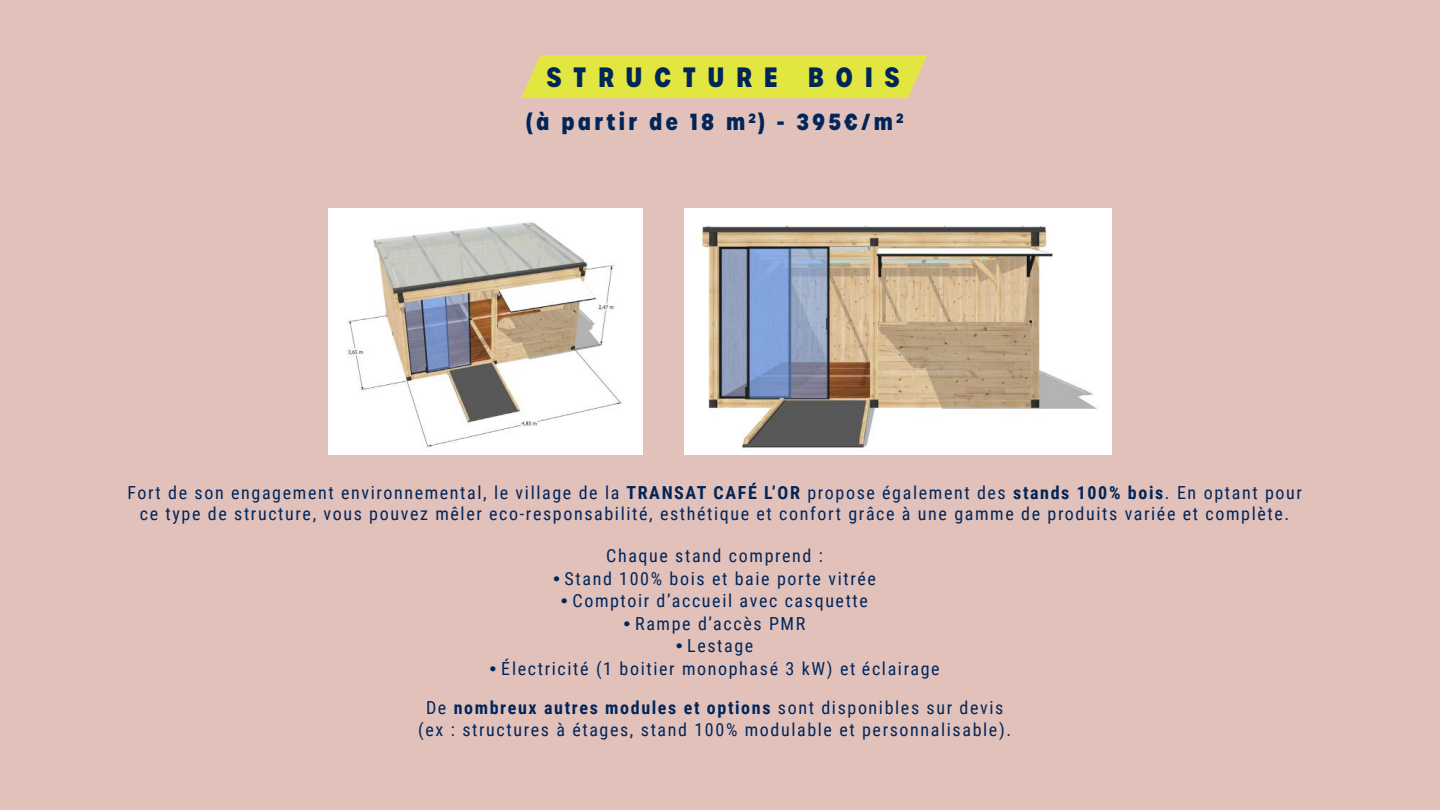
<style>
.page{position:relative;width:1440px;height:810px;background:#e2c1ba}
.page>*{position:absolute;margin:0;border:0;box-sizing:border-box;transform-origin:0 0}
.t1{font:700 27px "Urbane Condensed";letter-spacing:.43em;color:#00255a}
.t2{font:700 22.5px "Urbane Condensed";letter-spacing:.14em;color:#00255a}
.t3{font:18px/21px "Roboto Condensed";letter-spacing:.09em;color:#00255a;text-align:center}
.s1{font-weight:700}
.s2{font-family:"Arial";font-weight:700}
</style>
<div class="page">
<div style="left:521px;top:55px;width:406px;height:43px;background:#e1e640"></div>
<img style="left:328px;top:209px;width:314px;height:246px">
<img style="left:684px;top:209px;width:427px;height:246px">
<h1 class="t1" style="left:546px;top:58px;width:355px">STRUCTURE BOIS</h1>
<p class="t2" style="left:526px;top:106px;width:379px">(à partir de 18 m<sup>2</sup>) - 395€/m<sup>2</sup></p>
<p class="t3" style="left:127px;top:482px;width:1176px">Fort de son engagement environnemental, le village de la <span class="s1">TRANSAT CAFÉ L’OR</span> propose également des <span class="s1">stands 100% bois</span>. En optant pour ce type de structure, vous pouvez mêler eco-responsabilité, esthétique et confort grâce à une gamme de produits variée et complète.</p>
<p class="t3" style="left:606px;top:545px;width:218px">Chaque stand comprend :</p>
<p class="t3" style="left:553px;top:567px;width:324px"><span class="s2">•</span> Stand 100% bois et baie porte vitrée</p>
<p class="t3" style="left:561px;top:590px;width:308px"><span class="s2">•</span> Comptoir d’accueil avec casquette</p>
<p class="t3" style="left:624px;top:612px;width:183px"><span class="s2">•</span> Rampe d’accès PMR</p>
<p class="t3" style="left:676px;top:635px;width:79px"><span class="s2">•</span> Lestage</p>
<p class="t3" style="left:426px;top:648px;width:579px;line-height:39px"><span class="s2">•</span> Électricité (1 boitier monophasé 3 kW) et éclairage<br>De <span class="s1">nombreux autres modules et options</span> sont disponibles sur devis</p>
<p class="t3" style="left:418px;top:719px;width:594px">(ex : structures à étages, stand 100% modulable et personnalisable).</p>
</div>
